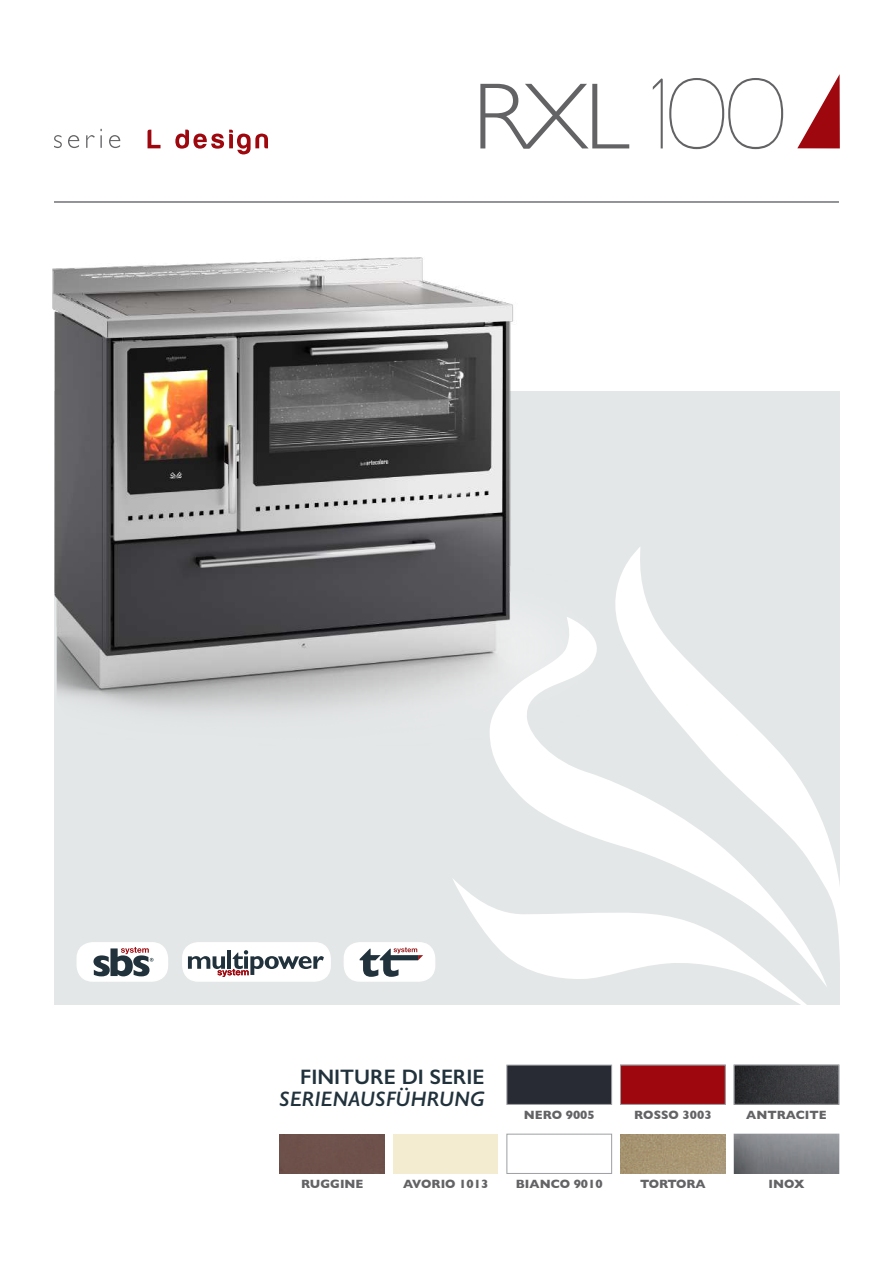
<style>
.page{position:relative;width:893px;height:1263px;background:#fff}
.page>*{position:absolute;margin:0;border:0;box-sizing:border-box;transform-origin:0 0}
.t1{font:300 94.8px "Gill Sans";color:#636366}
.t2{font:italic 600 21px "Gill Sans";color:#21323c}
.t3{font:600 21px "Gill Sans";color:#21323c}
.t4{font:700 12.15px "Gill Sans";color:#636366}
.t5{font:700 12.15px "Gill Sans";letter-spacing:-.03em;color:#636366}
.s1{font-family:"Giorgio";font-weight:100}
</style>
<div class="page">
<div style="left:54px;top:391px;width:786px;height:613px;background:#e4e7e8"></div>
<img style="left:52px;top:128px;width:537px;height:584px">
<svg style="left:797px;top:74px;width:43px;height:74px"></svg>
<svg style="left:54px;top:129px;width:66px;height:19px"></svg>
<svg style="left:148px;top:130px;width:120px;height:24px"></svg>
<svg style="left:615px;top:547px;width:225px;height:407px"></svg>
<svg style="left:490px;top:617px;width:337px;height:370px"></svg>
<svg style="left:452px;top:878px;width:367px;height:127px"></svg>
<div style="left:183px;top:943px;width:147px;height:38px;background:#fff;border-radius:16px"></div>
<div style="left:182px;top:942px;width:149px;height:40px;border:1px solid #fff;border-radius:16px"></div>
<div style="left:77px;top:943px;width:90px;height:38px;background:#fff;border-radius:16px"></div>
<div style="left:77px;top:942px;width:91px;height:40px;border:1px solid #fff;border-radius:16px"></div>
<div style="left:344px;top:943px;width:91px;height:38px;background:#fff;border-radius:16px"></div>
<div style="left:344px;top:942px;width:91px;height:40px;border:1px solid #fff;border-radius:16px"></div>
<svg style="left:188px;top:950px;width:136px;height:27px"></svg>
<svg style="left:360px;top:947px;width:63px;height:30px"></svg>
<svg style="left:93px;top:947px;width:60px;height:29px"></svg>
<div style="left:507px;top:1065px;width:105px;height:39px;background:#282b33;border:1px solid #9d9fa2"></div>
<div style="left:620px;top:1065px;width:105px;height:39px;background:#9d070d;border:1px solid #9d9fa2"></div>
<div style="left:393px;top:1134px;width:105px;height:39px;background:#f4ecd0"></div>
<div style="left:280px;top:1134px;width:105px;height:39px;background:#6e514b"></div>
<div style="left:507px;top:1134px;width:105px;height:39px;background:#fff;border:1px solid #9d9fa2"></div>
<img style="left:621px;top:1134px;width:104px;height:39px">
<img style="left:736px;top:1067px;width:101px;height:35px">
<div style="left:734px;top:1065px;width:105px;height:39px;border:1px solid #9d9fa2"></div>
<img style="left:734px;top:1134px;width:105px;height:39px">
<hr style="left:54px;top:202px;width:785px;height:1px;background:#282b33">
<h1 class="t1" style="left:473px;top:43px;width:314px">RXL <span class="s1">100</span></h1>
<h2 class="t3" style="left:300px;top:1064px;width:186px">FINITURE DI SERIE</h2>
<h2 class="t2" style="left:279px;top:1086px;width:207px">SERIENAUSFÜHRUNG</h2>
<p class="t4" style="left:524px;top:1105px;width:73px">NERO 9005</p>
<p class="t4" style="left:634px;top:1105px;width:79px">ROSSO 3003</p>
<p class="t4" style="left:746px;top:1105px;width:82px">ANTRACITE</p>
<p class="t4" style="left:301px;top:1174px;width:64px">RUGGINE</p>
<p class="t4" style="left:403px;top:1174px;width:87px">AVORIO 1013</p>
<p class="t4" style="left:516px;top:1174px;width:88px">BIANCO 9010</p>
<p class="t5" style="left:640px;top:1174px;width:67px">TORTORA</p>
<p class="t4" style="left:768px;top:1174px;width:37px">INOX</p>
</div>
